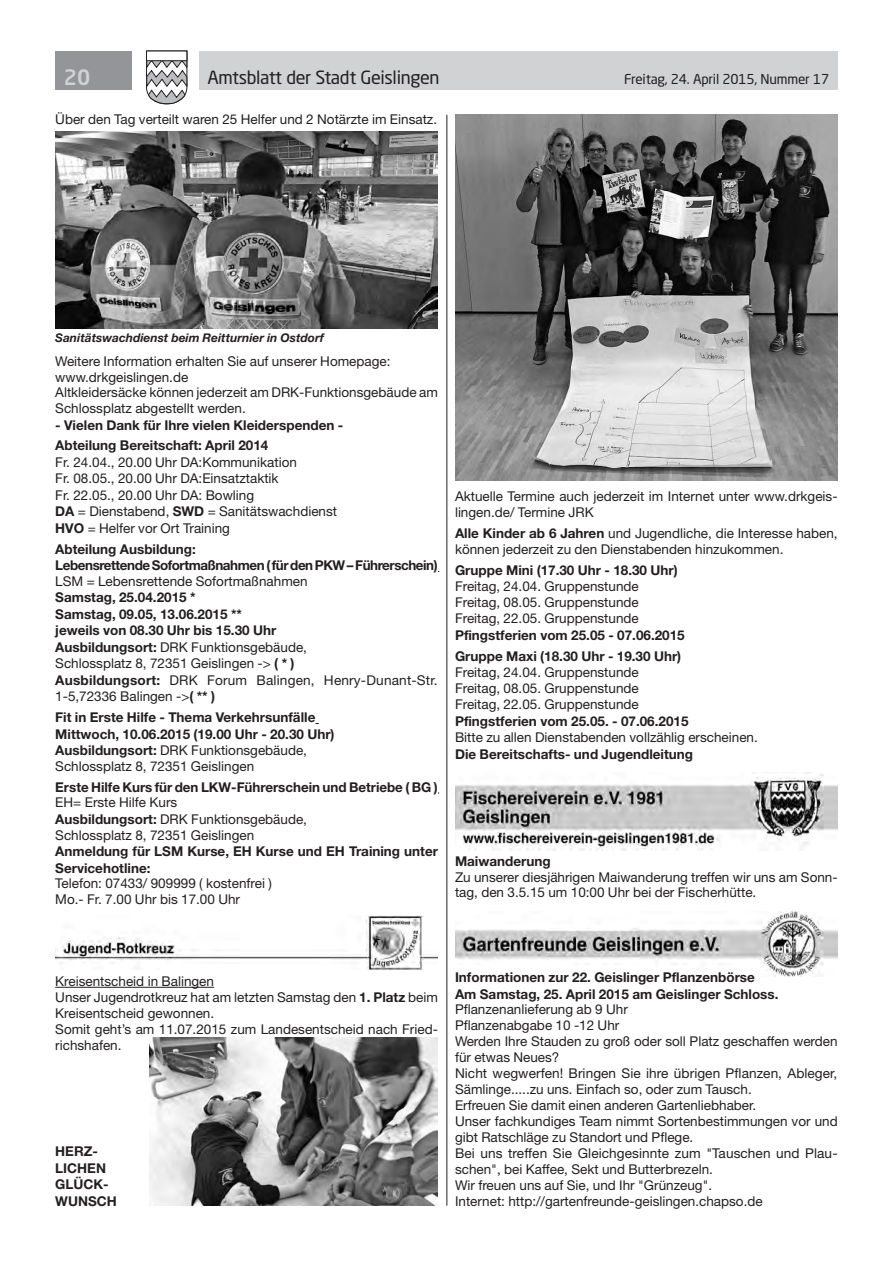
<style>
.page{position:relative;width:893px;height:1263px;background:#fff}
.page>*{position:absolute;margin:0;border:0;box-sizing:border-box;transform-origin:0 0}
.t1{font:500 21px "Neo Sans Std";color:#d1d2d4}
.t2{font:18px "Neo Sans Std";letter-spacing:-.02em;color:#231f20}
.t3{font:13.5px/15.9px "Helvetica Neue LT Std";color:#231f20}
.t4{font:700 13.5px/16.5px "Helvetica Neue LT Std";color:#231f20}
.t5{font:700 13.5px/16.5px "Helvetica Neue LT Std";letter-spacing:-.03em;color:#231f20}
.t6{font:13.5px "Neo Sans Std";letter-spacing:-.015em;color:#231f20}
.t7{font:italic 700 12px "Helvetica Neue LT Std";color:#231f20}
.s1{font-weight:700}
.s2{font-weight:400}
</style>
<div class="page">
<div style="left:199px;top:51px;width:639px;height:38px;background:#d1d2d4"></div>
<div style="left:55px;top:51px;width:77px;height:38px;background:#939598"></div>
<svg style="left:146px;top:50px;width:42px;height:55px"></svg>
<div style="left:146px;top:51px;width:41px;height:10px;background:#fff;border:1px solid #231f20"></div>
<hr style="left:446px;top:115px;width:1px;height:1090px;background:#231f20">
<hr style="left:55px;top:987px;width:159px;height:1px;background:#231f20">
<img style="left:55px;top:132px;width:383px;height:196px">
<img style="left:55px;top:916px;width:383px;height:54px">
<img style="left:455px;top:115px;width:383px;height:365px">
<img style="left:455px;top:773px;width:383px;height:77px">
<img style="left:455px;top:911px;width:383px;height:65px">
<img style="left:150px;top:1037px;width:288px;height:168px">
<h1 class="t1" style="left:64px;top:64px;width:28px">20</h1>
<h2 class="t2" style="left:207px;top:66px;width:234px">Amtsblatt der Stadt Geislingen</h2>
<p class="t6" style="left:624px;top:71px;width:207px">Freitag, 24. April 2015, Nummer 17</p>
<p class="t3" style="left:55px;top:112px;width:383px">Über den Tag verteilt waren 25 Helfer und 2 Notärzte im Einsatz.</p>
<p class="t7" style="left:55px;top:330px;width:270px">Sanitätswachdienst beim Reitturnier in Ostdorf</p>
<p class="t3" style="left:55px;top:353px;width:384px">Weitere Information erhalten Sie auf unserer Homepage: www.drkgeislingen.de<br>Altkleidersäcke können jederzeit am DRK-Funktionsgebäude am Schlossplatz abgestellt werden.</p>
<p class="t4" style="left:55px;top:414px;width:290px;line-height:20.7px">- Vielen Dank für Ihre vielen Kleiderspenden -<br>Abteilung Bereitschaft: April 2014</p>
<p class="t3" style="left:55px;top:454px;width:283px;line-height:16.5px">Fr. 24.04., 20.00 Uhr DA:Kommunikation<br>Fr. 08.05., 20.00 Uhr DA:Einsatztaktik<br>Fr. 22.05., 20.00 Uhr DA: Bowling<br><span class="s1">DA</span> = Dienstabend, <span class="s1">SWD</span> = Sanitätswachdienst <span class="s1">HVO</span> = Helfer vor Ort Training</p>
<p class="t5" style="left:55px;top:540px;width:384px">Abteilung Ausbildung:<br>Lebensrettende Sofortmaßnahmen ( für den PKW – Führerschein)</p>
<p class="t3" style="left:55px;top:573px;width:254px">LSM = Lebensrettende Sofortmaßnahmen</p>
<p class="t4" style="left:55px;top:589px;width:384px">Samstag, 25.04.2015 *<br>Samstag, 09.05, 13.06.2015 **<br>jeweils von 08.30 Uhr bis 15.30 Uhr<br>Ausbildungsort: <span class="s2">DRK Funktionsgebäude,<br>Schlossplatz 8, 72351 Geislingen -&gt;</span> ( * )<br>Ausbildungsort: <span class="s2">DRK Forum Balingen, Henry-Dunant-Str.<br>1-5,72336 Balingen -&gt;</span>( ** )</p>
<p class="t4" style="left:55px;top:709px;width:281px">Fit in Erste Hilfe - Thema Verkehrsunfälle Mittwoch, 10.06.2015 (19.00 Uhr - 20.30 Uhr)<br>Ausbildungsort: <span class="s2">DRK Funktionsgebäude, Schlossplatz 8, 72351 Geislingen</span></p>
<p class="t4" style="left:55px;top:778px;width:384px">Erste Hilfe Kurs für den LKW-Führerschein und Betriebe ( BG )</p>
<p class="t3" style="left:55px;top:794px;width:253px">EH= Erste Hilfe Kurs<br><span class="s1">Ausbildungsort:</span> DRK Funktionsgebäude,<br>Schlossplatz 8, 72351 Geislingen</p>
<p class="t4" style="left:55px;top:843px;width:384px">Anmeldung für LSM Kurse, EH Kurse und EH Training unter<br>Servicehotline:</p>
<p class="t3" style="left:55px;top:875px;width:218px">Telefon: 07433/ 909999 ( kostenfrei )<br>Mo.- Fr. 7.00 Uhr bis 17.00 Uhr</p>
<p class="t3" style="left:455px;top:488px;width:384px">Aktuelle Termine auch jederzeit im Internet unter www.drkgeis&shy;lingen.de/ Termine JRK</p>
<p class="t3" style="left:455px;top:525px;width:384px"><span class="s1">Alle Kinder ab 6 Jahren</span> und Jugendliche, die Interesse haben, können jederzeit zu den Dienstabenden hinzukommen.</p>
<p class="t4" style="left:455px;top:562px;width:224px">Gruppe Mini (17.30 Uhr - 18.30 Uhr)</p>
<p class="t3" style="left:455px;top:578px;width:185px;text-align:justify">Freitag, 24.04. Gruppenstunde Freitag, 08.05. Gruppenstunde Freitag, 22.05. Gruppenstunde</p>
<p class="t4" style="left:455px;top:624px;width:231px;line-height:21px">Pfingstferien vom 25.05 - 07.06.2015<br>Gruppe Maxi (18.30 Uhr - 19.30 Uhr)</p>
<p class="t3" style="left:455px;top:664px;width:185px;text-align:justify">Freitag, 24.04. Gruppenstunde Freitag, 08.05. Gruppenstunde Freitag, 22.05. Gruppenstunde</p>
<p class="t4" style="left:455px;top:713px;width:235px">Pfingstferien vom 25.05. - 07.06.2015</p>
<p class="t3" style="left:455px;top:729px;width:304px">Bitte zu allen Dienstabenden vollzählig erscheinen.</p>
<p class="t4" style="left:455px;top:745px;width:240px">Die Bereitschafts- und Jugendleitung</p>
<p class="t4" style="left:455px;top:852px;width:97px">Maiwanderung</p>
<p class="t3" style="left:455px;top:869px;width:384px">Zu unserer diesjährigen Maiwanderung treffen wir uns am Sonn&shy;tag, den 3.5.15 um 10:00 Uhr bei der Fischerhütte.</p>
<p class="t3" style="left:55px;top:973px;width:384px">Kreisentscheid in Balingen<br>Unser Jugendrotkreuz hat am letzten Samstag den <span class="s1">1. Platz</span> beim Kreisentscheid gewonnen.<br>Somit geht’s am 11.07.2015 zum Landesentscheid nach Fried&shy;richshafen.</p>
<p class="t4" style="left:55px;top:1143px;width:63px">HERZ-<br>LICHEN<br>GLÜCK-<br>WUNSCH</p>
<p class="t4" style="left:455px;top:969px;width:325px">Informationen zur 22. Geislinger Pflanzenbörse<br>Am Samstag, 25. April 2015 am Geislinger Schloss.</p>
<p class="t3" style="left:455px;top:1001px;width:384px">Pflanzenanlieferung ab 9 Uhr<br>Pflanzenabgabe 10 -12 Uhr<br>Werden Ihre Stauden zu groß oder soll Platz geschaffen werden für etwas Neues?<br>Nicht wegwerfen! Bringen Sie ihre übrigen Pflanzen, Ableger, Sämlinge.....zu uns. Einfach so, oder zum Tausch.<br>Erfreuen Sie damit einen anderen Gartenliebhaber.<br>Unser fachkundiges Team nimmt Sortenbestimmungen vor und gibt Ratschläge zu Standort und Pflege.<br>Bei uns treffen Sie Gleichgesinnte zum "Tauschen und Plau&shy;schen", bei Kaffee, Sekt und Butterbrezeln.<br>Wir freuen uns auf Sie, und Ihr "Grünzeug".<br>Internet: http://gartenfreunde-geislingen.chapso.de</p>
</div>
